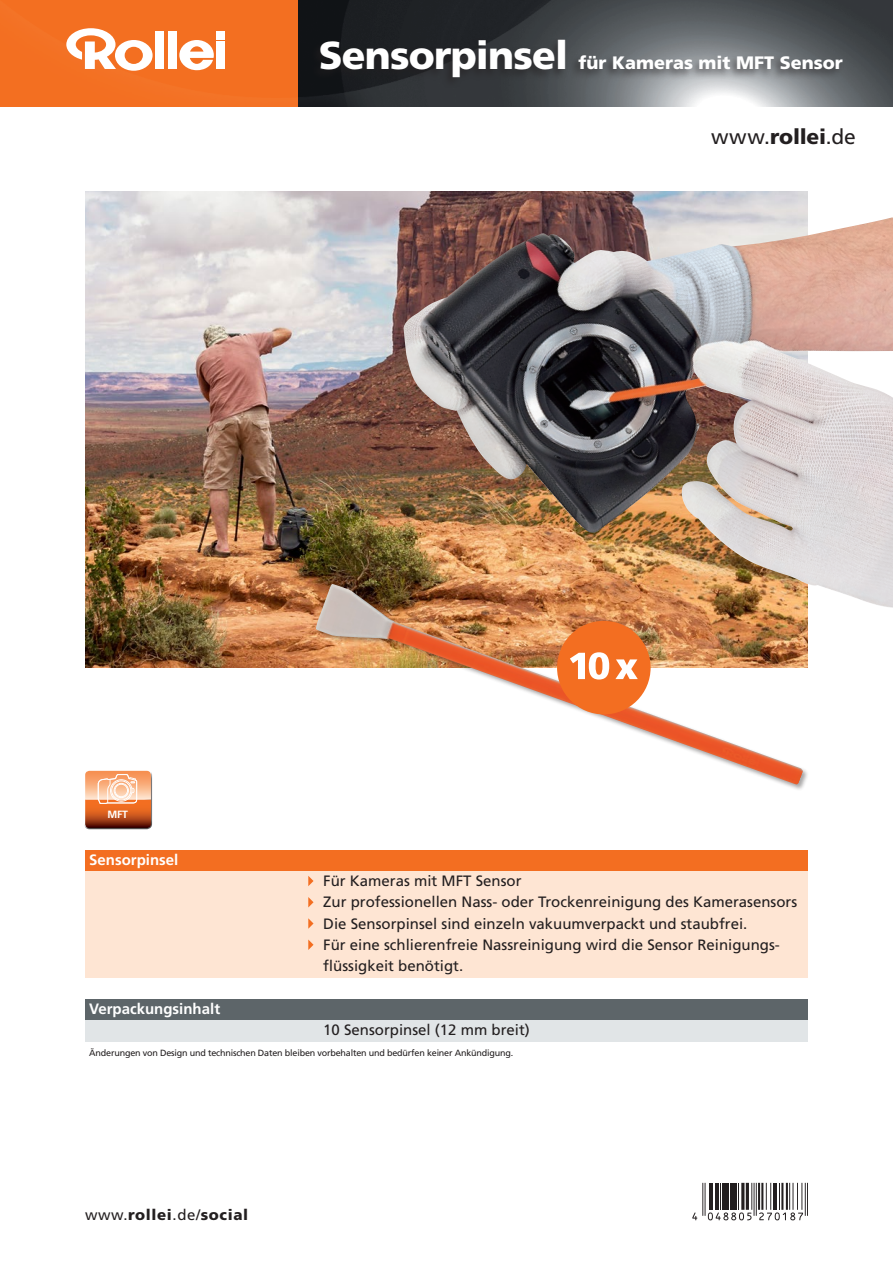
<style>
.page{position:relative;width:893px;height:1263px;background:#fff}
.page>*{position:absolute;margin:0;border:0;box-sizing:border-box;transform-origin:0 0}
.t1{font:21px "Frutiger LT";color:#231f20}
.t2{font:900 18px "Frutiger LT";color:#fff}
._040_Top-Details{font:15px/21.3px "Frutiger LT";color:#231f20}
.t3{font:900 15px "Frutiger LT";letter-spacing:.045em;color:#231f20}
._020_bold{font:700 15px "Frutiger LT";color:#fff}
._040_Top-Details_Hea{font:700 15px "Frutiger LT";color:#fff}
.t4{font:700 10.5px "Frutiger LT";color:#fff}
.t5{font:9px "Frutiger LT";letter-spacing:-.02em;color:#231f20}
.s1{font-size:39px}
.s2{font-weight:900}
.s3{font-weight:400}
</style>
<div class="page">
<img style="left:298px;top:0;width:595px;height:106px">
<div style="left:0;top:0;width:298px;height:106px;background:#f36f21"></div>
<svg style="left:179px;top:40px;width:35px;height:30px"></svg>
<div style="left:155px;top:32px;width:9px;height:37px;background:#fff"></div>
<div style="left:168px;top:32px;width:8px;height:37px;background:#fff"></div>
<div style="left:216px;top:32px;width:9px;height:8px;background:#fff"></div>
<div style="left:216px;top:41px;width:9px;height:28px;background:#fff"></div>
<svg style="left:66px;top:28px;width:87px;height:43px"></svg>
<div style="left:310px;top:37px;width:535px;height:51px;background:#231f20;opacity:.6"></div>
<img style="left:85px;top:191px;width:723px;height:476px">
<div style="left:82px;top:770px;width:70px;height:60px;background:#231f20;opacity:.75"></div>
<svg style="left:85px;top:771px;width:66px;height:57px;background:#dc8b5f"></svg>
<img style="left:403px;top:217px;width:490px;height:391px">
<svg style="left:695px;top:1183px;width:110px;height:38px"></svg>
<hr style="left:705px;top:1183px;width:1px;height:33px;background:#231f20">
<hr style="left:702px;top:1183px;width:1px;height:33px;background:#231f20">
<hr style="left:756px;top:1183px;width:1px;height:33px;background:#231f20">
<hr style="left:754px;top:1183px;width:1px;height:33px;background:#231f20">
<hr style="left:758px;top:1183px;width:2px;height:27px;background:#231f20">
<hr style="left:807px;top:1183px;width:1px;height:33px;background:#231f20">
<hr style="left:805px;top:1183px;width:1px;height:33px;background:#231f20">
<svg style="left:692px;top:1212px;width:5px;height:8px"></svg>
<svg style="left:708px;top:1183px;width:44px;height:37px"></svg>
<svg style="left:759px;top:1183px;width:44px;height:37px"></svg>
<div style="left:314px;top:583px;width:495px;height:208px;background:#231f20;opacity:.4"></div>
<img style="left:315px;top:584px;width:488px;height:201px">
<div style="left:557px;top:621px;width:94px;height:93px;background:#f36e21;border-radius:50%"></div>
<svg style="left:570px;top:652px;width:68px;height:27px"></svg>
<div style="left:85px;top:999px;width:723px;height:21px;background:#5d6569"></div>
<div style="left:85px;top:1020px;width:723px;height:22px;background:#e1e5e7"></div>
<div style="left:85px;top:850px;width:723px;height:22px;background:#f36e21"></div>
<div style="left:85px;top:872px;width:723px;height:106px;background:#fee5d3"></div>
<svg style="left:308px;top:876px;width:6px;height:10px"></svg>
<svg style="left:308px;top:897px;width:6px;height:10px"></svg>
<svg style="left:308px;top:918px;width:6px;height:11px"></svg>
<svg style="left:308px;top:939px;width:6px;height:11px"></svg>
<p class="t2" style="left:319px;top:52px;width:525px"><span class="s1">Sensorpinsel</span> für Kameras mit MFT Sensor</p>
<p class="t1" style="left:711px;top:125px;width:146px">www.<span class="s2">rollei</span>.de</p>
<p class="t4" style="left:108px;top:809px;width:22px">MFT</p>
<p class="_040_Top-Details_Hea" style="left:89px;top:851px;width:91px">Sensorpinsel</p>
<p class="_020_bold" style="left:89px;top:1000px;width:132px">Verpackungsinhalt</p>
<p class="_040_Top-Details" style="left:323px;top:870px;width:200px">Für Kameras mit MFT Sensor</p>
<p class="_040_Top-Details" style="left:323px;top:892px;width:476px">Zur professionellen Nass- oder Trockenreinigung des Kamerasensors</p>
<p class="_040_Top-Details" style="left:323px;top:913px;width:426px">Die Sensorpinsel sind einzeln vakuumverpackt und staubfrei.</p>
<p class="_040_Top-Details" style="left:323px;top:934px;width:458px">Für eine schlierenfreie Nassreinigung wird die Sensor Reinigungs&shy;flüssigkeit benötigt.</p>
<p class="_040_Top-Details" style="left:323px;top:1019px;width:208px">10 Sensorpinsel (12 mm breit)</p>
<p class="t5" style="left:89px;top:1048px;width:425px">Änderungen von Design und technischen Daten bleiben vorbehalten und bedürfen keiner Ankündigung.</p>
<p class="t3" style="left:85px;top:1206px;width:165px"><span class="s3">www.</span>rollei<span class="s3">.de/</span>social</p>
</div>
